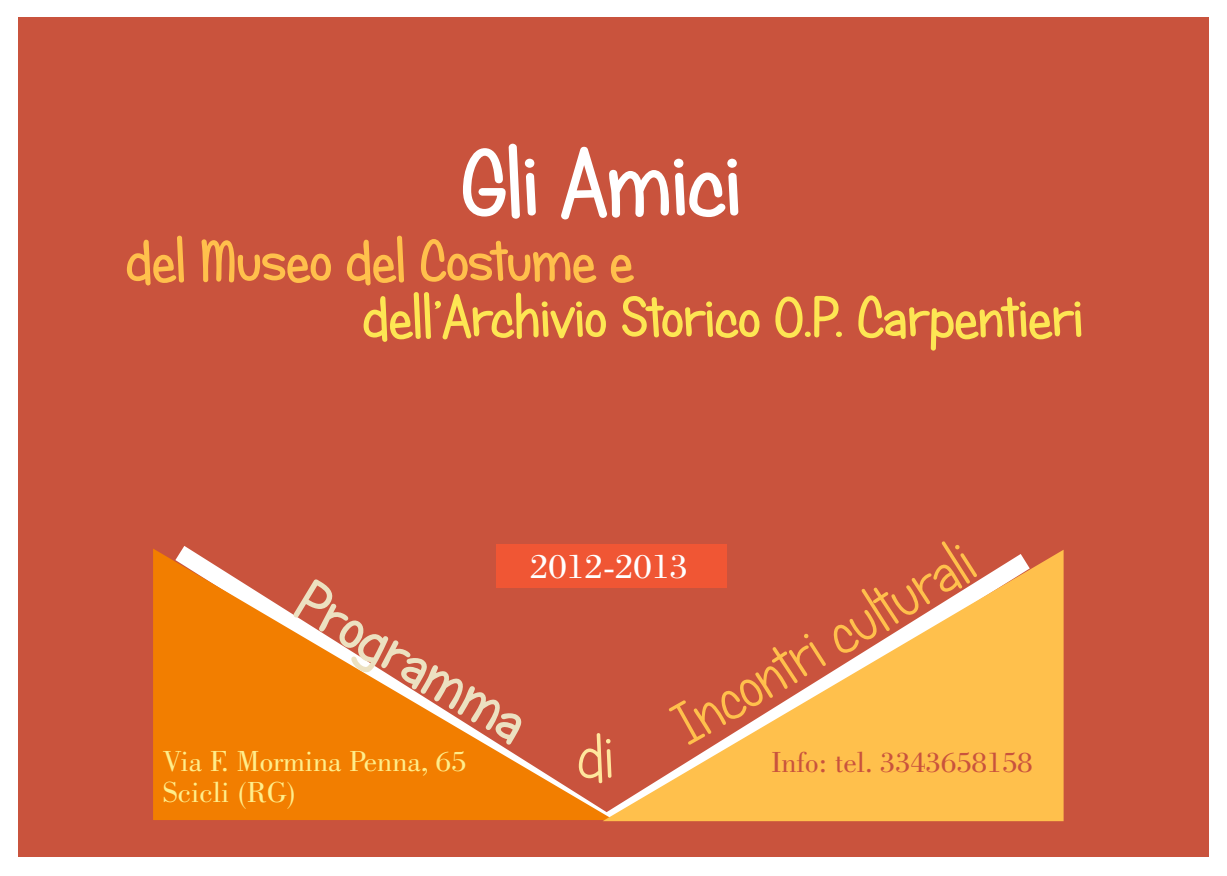
<style>
.page{position:relative;width:1227px;height:876px;background:#fff}
.page>*{position:absolute;margin:0;border:0;box-sizing:border-box;transform-origin:0 0}
.t1{font:91.4px "Candy Round BTN Bold";color:#fff}
.t2{font:60px "Candy Round BTN";color:#ffc04c}
.t3{font:57.2px "Candy Round BTN Bold";color:#fde653}
.t4{font:57.2px "Candy Round BTN Bold";color:#ffc04c}
.t5{font:36.4px "Bodoni BT";color:#fff}
.t6{font:30.4px/30.8px "Bodoni BT";color:#ffee8b}
.t7{font:30.4px "Bodoni BT";color:#c9533d}
</style>
<div class="page">
<div style="left:18px;top:17px;width:1191px;height:839px;background:#c9533d"></div>
<svg style="left:153px;top:548px;width:449px;height:271px;fill:#f27e00"></svg>
<div style="left:496px;top:544px;width:230px;height:43px;background:#f05634"></div>
<svg style="left:602px;top:549px;width:461px;height:271px;fill:#ffc04c"></svg>
<svg style="left:293px;top:579px;width:228px;height:165px"></svg>
<svg style="left:579px;top:732px;width:32px;height:50px"></svg>
<h1 class="t1" style="left:461px;top:130px;width:281px">Gli Amici</h1>
<p class="t4" style="left:126px;top:227px;width:509px">del Museo del Costume e</p>
<p class="t3" style="left:363px;top:283px;width:722px">dell’Archivio Storico O.P. Carpentieri</p>
<p class="t6" style="left:163px;top:747px;width:305px">Via F. Mormina Penna, 65<br>Scicli (RG)</p>
<p class="t2" style="left:660px;top:695px;width:339px;rotate:-30deg">Incon it r cultura il</p>
<p class="t7" style="left:771px;top:748px;width:262px">Info: tel. 3343658158</p>
<p class="t5" style="left:530px;top:550px;width:160px">2012-2013</p>
</div>
